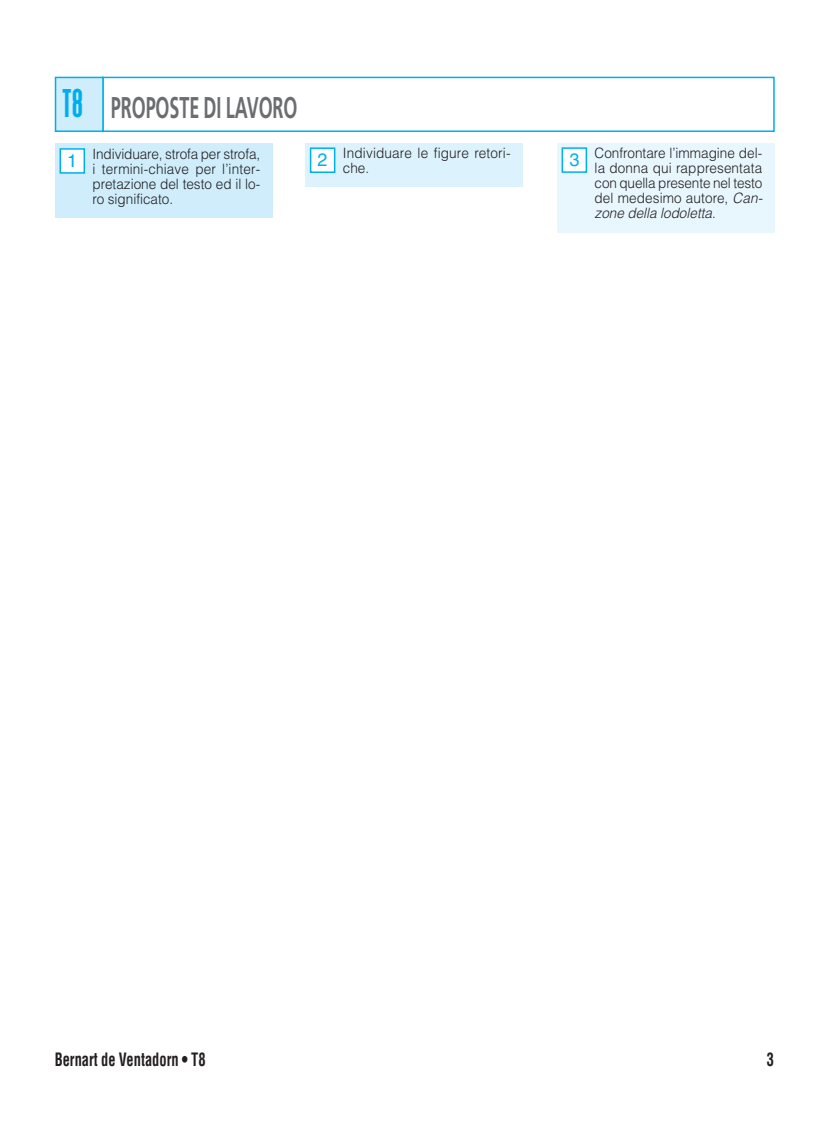
<style>
.page{position:relative;width:830px;height:1127px;background:#fff}
.page>*{position:absolute;margin:0;border:0;box-sizing:border-box;transform-origin:0 0}
.t1{font:700 30px "Frutiger";letter-spacing:-.005em;color:#6c6d70;scale:.6 1}
.t2{font:700 condensed 18px "Helvetica";color:#231f20;scale:.8 1}
.t3{font:18px "Helvetica";color:#00aeef}
.t4{font:300 14.25px/15px "Helvetica";color:#231f20;scale:.95 1}
.s1{font-family:"Modula";font-weight:900;font-size:48px;color:#00aeef}
.s2{font-style:italic}
</style>
<div class="page">
<div style="left:557px;top:143px;width:217px;height:89px;background:#e8f6fd"></div>
<div style="left:562px;top:148px;width:24px;height:24px;background:#fff"></div>
<div style="left:561px;top:147px;width:26px;height:26px;border:2px solid #00aeef"></div>
<div style="left:305px;top:143px;width:218px;height:43px;background:#dcf2fc"></div>
<div style="left:310px;top:148px;width:24px;height:24px;background:#fff"></div>
<div style="left:310px;top:147px;width:25px;height:26px;border:2px solid #00aeef"></div>
<div style="left:55px;top:144px;width:218px;height:74px;background:#cfedfb"></div>
<div style="left:60px;top:149px;width:24px;height:24px;background:#fff"></div>
<div style="left:59px;top:148px;width:26px;height:26px;border:2px solid #00aeef"></div>
<div style="left:102px;top:77px;width:672px;height:55px;border:2px solid #00aeef"></div>
<div style="left:55px;top:77px;width:48px;height:54px;background:#cfedfb"></div>
<div style="left:55px;top:77px;width:49px;height:55px;border:2px solid #00aeef"></div>
<h1 class="t1" style="left:62px;top:96px;width:394px"><span class="s1">T8</span> PROPOSTE DI LAVORO</h1>
<p class="t3" style="left:67px;top:154px;width:12px">1</p>
<p class="t4" style="left:92px;top:147px;width:178px;text-align:justify">Individuare, strofa per strofa, i termini-chiave per l’inter&shy;pretazione del testo ed il lo&shy;ro significato.</p>
<p class="t3" style="left:317px;top:153px;width:12px">2</p>
<p class="t4" style="left:343px;top:147px;width:178px">Individuare le figure retori&shy;che.</p>
<p class="t3" style="left:569px;top:153px;width:12px">3</p>
<p class="t4" style="left:594px;top:147px;width:181px">Confrontare l’immagine del&shy;la donna qui rappresentata con quella presente nel testo del medesimo autore, <span class="s2">Can&shy;zone della lodoletta</span>.</p>
<p class="t2" style="left:55px;top:1052px;width:190px">Bernart de Ventadorn • T8</p>
<p class="t2" style="left:766px;top:1052px;width:10px">3</p>
</div>
